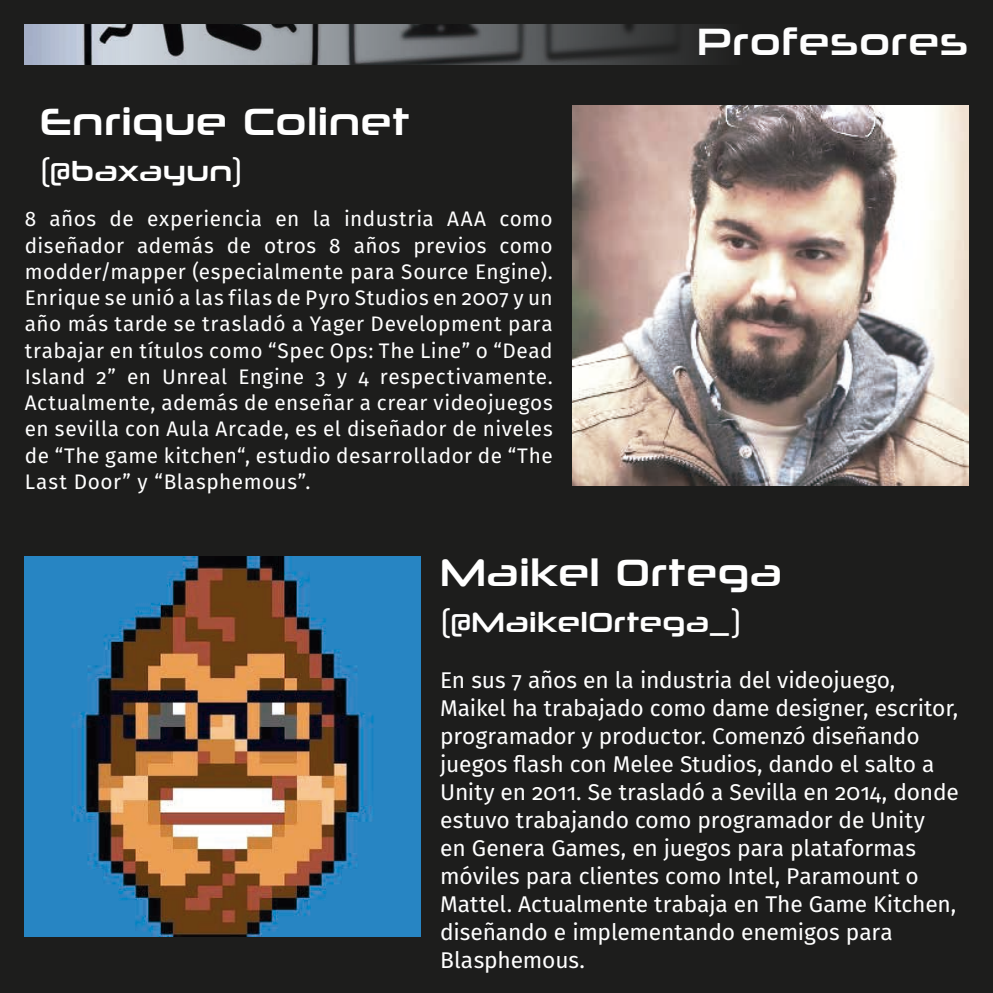
<style>
.page{position:relative;width:993px;height:993px;background:#fff}
.page>*{position:absolute;margin:0;border:0;box-sizing:border-box;transform-origin:0 0}
.t1{font:38.5px "Neuropolitical Rg";letter-spacing:.01em;color:#fff}
.t2{font:28px "Neuropolitical Rg";letter-spacing:.015em;color:#fff}
.t3{font:22.75px/28px "Fira Sans";letter-spacing:-.005em;color:#fff}
.t4{font:21px/26.2px "Fira Sans";letter-spacing:.025em;color:#fff;text-align:justify}
</style>
<div class="page">
<div style="left:0;top:0;width:992px;height:992px;background:#1d1d1c"></div>
<img style="left:572px;top:105px;width:395px;height:380px">
<img style="left:25px;top:556px;width:395px;height:379px">
<img style="left:25px;top:25px;width:685px;height:39px">
<h1 class="t1" style="left:40px;top:97px;width:371px">Enrique Colinet</h1>
<h2 class="t2" style="left:40px;top:153px;width:202px">(@baxayun)</h2>
<p class="t4" style="left:25px;top:205px;width:529px">8 años de experiencia en la industria AAA como diseñador además de otros 8 años previos como modder/mapper (especialmente para Source Engine).<br>Enrique se unió a las filas de Pyro Studios en 2007 y un año más tarde se trasladó a Yager Development para trabajar en títulos como “Spec Ops: The Line” o “Dead Island 2” en Unreal Engine 3 y 4 respectivamente.<br>Actualmente, además de enseñar a crear videojuegos en sevilla con Aula Arcade, es el diseñador de niveles de “The game kitchen“, estudio desarrollador de “The Last Door” y “Blasphemous”.</p>
<h1 class="t1" style="left:697px;top:17px;width:272px">Profesores</h1>
<h1 class="t1" style="left:440px;top:548px;width:343px">Maikel Ortega</h1>
<h2 class="t2" style="left:440px;top:604px;width:300px">(@MaikelOrtega_)</h2>
<p class="t3" style="left:440px;top:665px;width:520px">En sus 7 años en la industria del videojuego, Maikel ha trabajado como dame designer, escritor, programador y productor. Comenzó diseñando juegos flash con Melee Studios, dando el salto a Unity en 2011. Se trasladó a Sevilla en 2014, donde estuvo trabajando como programador de Unity<br>en Genera Games, en juegos para plataformas móviles para clientes como Intel, Paramount o Mattel. Actualmente trabaja en The Game Kitchen, diseñando e implementando enemigos para Blasphemous.</p>
</div>
